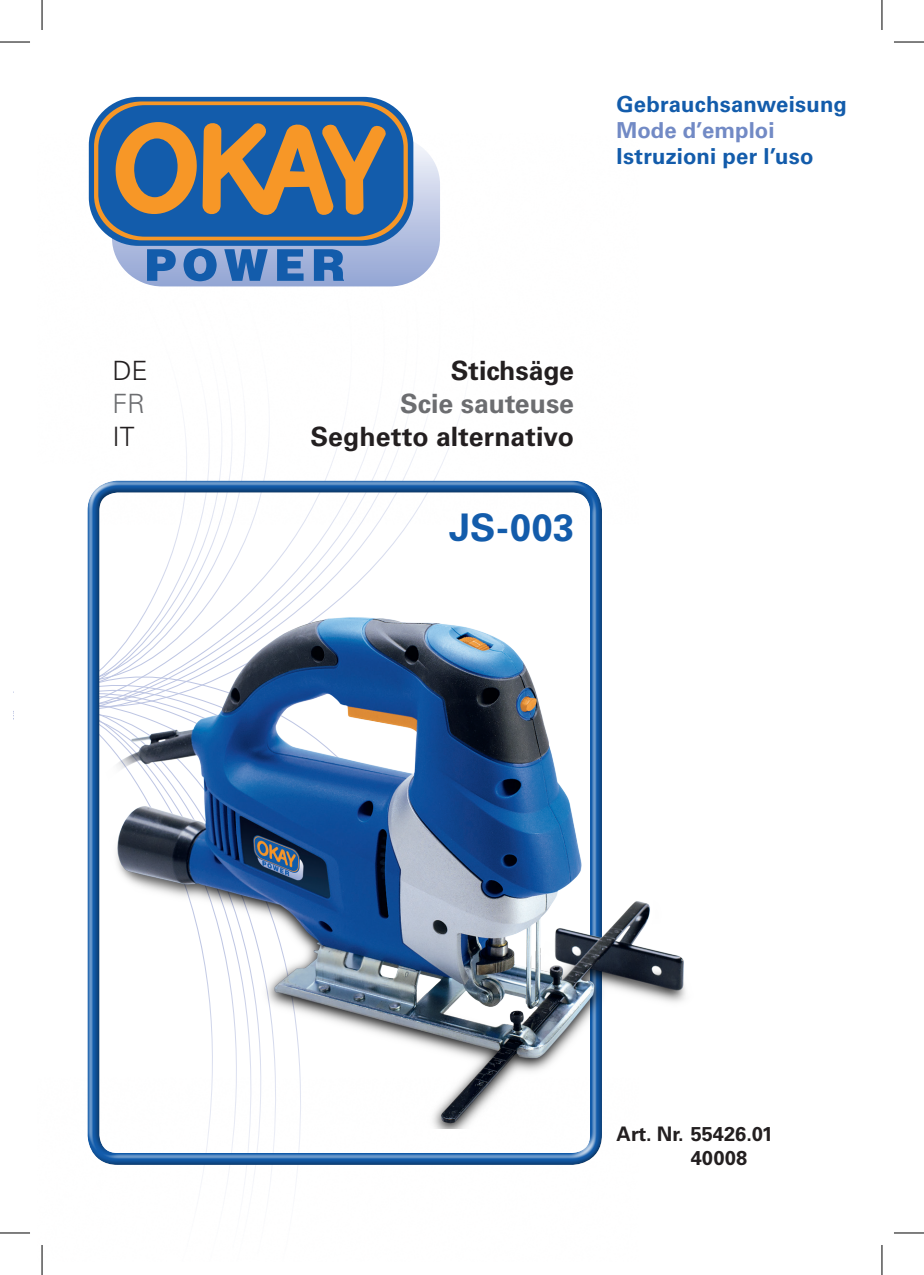
<style>
.page{position:relative;width:924px;height:1275px;background:#fff}
.page>*{position:absolute;margin:0;border:0;box-sizing:border-box;transform-origin:0 0}
.t1{font:700 38px "Univers LT Std";color:#135cab}
.t2{font:700 26.6px "Univers LT Std";color:#231f20}
.t3{font:700 26.6px "Univers LT Std";color:#6c6d70}
.t4{font:300 26.6px "Univers LT Std";color:#231f20}
.t5{font:300 26.6px "Univers LT Std";color:#6c6d70}
.t6{font:700 22px "Univers LT Std";letter-spacing:.01em;color:#135cab}
.t7{font:700 22px "Univers LT Std";color:#728ac5}
.t8{font:700 20px/24px "Univers LT Std";color:#231f20}
</style>
<div class="page">
<div style="left:87px;top:480px;width:518px;height:686px;background:#231f20;opacity:.75"></div>
<svg style="left:112px;top:136px;width:328px;height:150px"></svg>
<div style="left:89px;top:97px;width:324px;height:149px;background:#135cab;border-radius:49px"></div>
<svg style="left:147px;top:248px;width:197px;height:33px"></svg>
<svg style="left:94px;top:101px;width:313px;height:139px"></svg>
<img style="left:99px;top:600px;width:587px;height:528px">
<hr style="left:0;top:42px;width:30px;height:1px;background:#000">
<hr style="left:893px;top:42px;width:30px;height:1px;background:#000">
<hr style="left:0;top:1232px;width:30px;height:1px;background:#000">
<hr style="left:893px;top:1232px;width:30px;height:1px;background:#000">
<hr style="left:42px;top:0;width:1px;height:30px;background:#000">
<hr style="left:42px;top:1245px;width:1px;height:30px;background:#000">
<hr style="left:881px;top:0;width:1px;height:30px;background:#000">
<hr style="left:881px;top:1245px;width:1px;height:30px;background:#000">
<p class="t6" style="left:616px;top:91px;width:232px">Gebrauchsanweisung</p>
<p class="t7" style="left:616px;top:117px;width:159px">Mode d’emploi</p>
<p class="t6" style="left:616px;top:143px;width:198px">Istruzioni per l’uso</p>
<p class="t4" style="left:112px;top:354px;width:37px">DE</p>
<p class="t2" style="left:450px;top:355px;width:125px">Stichsäge</p>
<p class="t5" style="left:112px;top:387px;width:34px">FR</p>
<p class="t3" style="left:400px;top:388px;width:175px">Scie sauteuse</p>
<p class="t4" style="left:112px;top:421px;width:24px">IT</p>
<p class="t2" style="left:310px;top:421px;width:265px">Seghetto alternativo</p>
<h1 class="t1" style="left:449px;top:505px;width:126px">JS-003</h1>
<p class="t8" style="left:690px;top:1122px;width:84px;text-indent:-74px">Art. Nr. 55426.01<br>40008</p>
</div>
